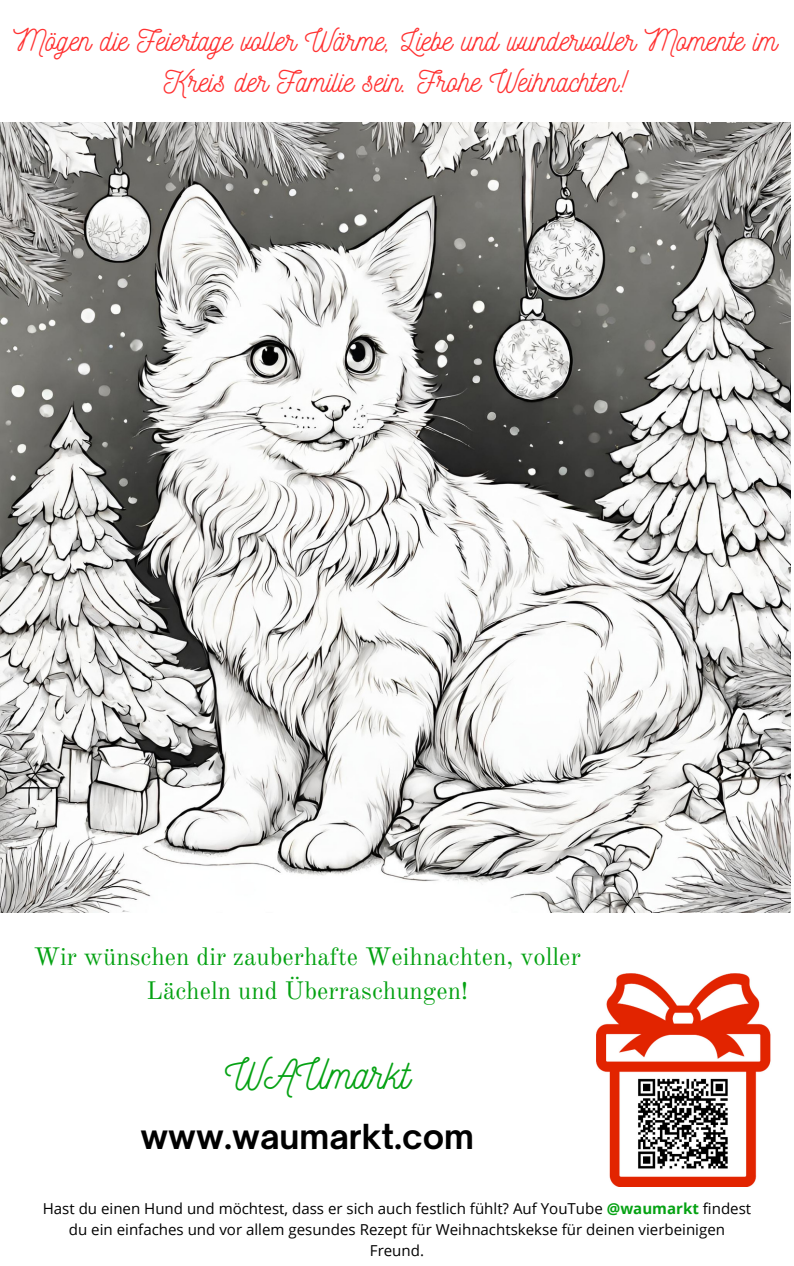
<style>
.page{position:relative;width:794px;height:1266px;background:#fff}
.page>*{position:absolute;margin:0;border:0;box-sizing:border-box;transform-origin:0 0}
.t1{font:41.25px "Nickainley";color:#05a213}
.t2{font:700 33px "Open Sauce One";color:#000}
.t3{font:30px/41.6px "Nickainley";color:#ff3131;text-align:center}
.t4{font:24.75px/34.3px "Old Standard";color:#05a213;text-align:center}
.t5{font:15.08px/20.9px "Open Sans";color:#000;text-align:center}
.s1{font-weight:700;color:#05a213}
</style>
<div class="page">
<img style="left:0;top:123px;width:789px;height:789px">
<img style="left:596px;top:973px;width:175px;height:214px">
<p class="t3" style="left:14px;top:18px;width:764px">Mögen die Feiertage voller Wärme, Liebe und wundervoller Momente im<br>Kreis der Familie sein. Frohe Weihnachten!</p>
<p class="t4" style="left:34px;top:939px;width:548px">Wir wünschen dir zauberhafte Weihnachten, voller<br>Lächeln und Überraschungen!</p>
<p class="t1" style="left:225px;top:1048px;width:186px">WAUmarkt</p>
<p class="t2" style="left:140px;top:1116px;width:335px">www.waumarkt.com</p>
<p class="t5" style="left:43px;top:1198px;width:709px">Hast du einen Hund und möchtest, dass er sich auch festlich fühlt? Auf YouTube <span class="s1">@waumarkt</span> findest du ein einfaches und vor allem gesundes Rezept für Weihnachtskekse für deinen vierbeinigen<br>Freund.</p>
</div>
